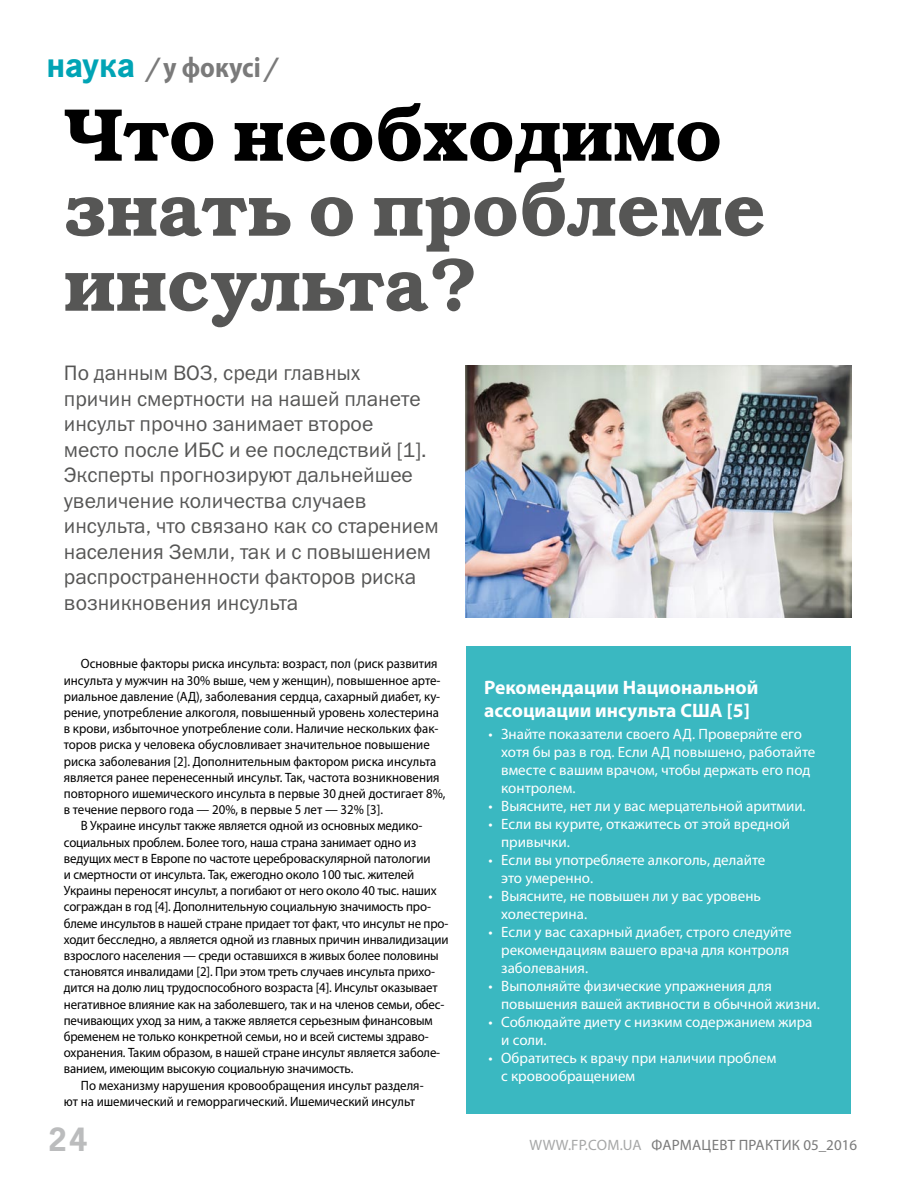
<style>
.page{position:relative;width:915px;height:1178px;background:#fff}
.page>*{position:absolute;margin:0;border:0;box-sizing:border-box;transform-origin:0 0}
.t1{font:75px/75px "Bookman Demi ITC";color:#565655}
.t2{font:75px "Bookman Demi ITC";color:#000}
.t3{font:700 34.5px "News Paper C";color:#bbbcbd}
.t4{font:700 28.5px "Myriad Pro";color:#7a7a7a;scale:.9 1}
.t5{font:21px/25.5px "Franklin Gothic Book ITC";color:#565655}
.t6{font:700 19.5px/23.4px "Myriad Pro";color:#fff}
.t7{font:15px/18px "Myriad Pro";color:#fff}
.t8{font:15px "Myriad Pro";letter-spacing:.03em;color:#a6a7a7}
.t9{font:15px "Myriad Pro";color:#7a7a7a}
.t10{font:13.5px "Myriad Pro";letter-spacing:-.01em;color:#000;scale:.95 1}
.s1{font-family:"News Paper C";font-size:36px;color:#00a4b5}
.s2{font-family:"News Paper C"}
.s3{color:#7a7a7a}
</style>
<div class="page">
<img style="left:465px;top:366px;width:385px;height:252px">
<div style="left:466px;top:646px;width:384px;height:468px;background:#3ab8c1"></div>
<h3 class="t4" style="left:47px;top:48px;width:256px"><span class="s1">наука</span> <span class="s2">/</span> у фокусі <span class="s2">/</span></h3>
<h1 class="t2" style="left:64px;top:90px;width:659px">Что необходимо</h1>
<h1 class="t1" style="left:64px;top:175px;width:703px">знать о проблеме инсульта?</h1>
<h3 class="t5" style="left:64px;top:360px;width:123px">По данным ВОЗ</h3>
<h3 class="t5" style="left:64px;top:360px;width:358px;text-indent:149px">, среди главных причин смертности на нашей планете инсульт прочно занимает второе место после ИБС</h3>
<h3 class="t5" style="left:64px;top:436px;width:376px;text-indent:165px">и ее последствий [1].<br>Эксперты прогнозируют дальнейшее увеличение количества случаев инсульта, что связано как со старением населения Земли, так и с повышением распространенности факторов риска возникновения инсульта</h3>
<p class="t10" style="left:81px;top:655px;width:377px">ОСНОВНЫЕ ФАКТОРЫ РИСКА ИНСУЛЬТА: ВОЗРАСТ, ПОЛ (РИСК РАЗВИТИЯ</p>
<p class="t10" style="left:64px;top:672px;width:398px">ИНСУЛЬТА У МУЖЧИН НА 30% ВЫШЕ, ЧЕМ У ЖЕНЩИН), ПОВЫШЕННОЕ АРТЕ-</p>
<p class="t10" style="left:64px;top:688px;width:397px">РИАЛЬНОЕ ДАВЛЕНИЕ (АД), ЗАБОЛЕВАНИЯ СЕРДЦА, САХАРНЫЙ ДИАБЕТ, КУ-</p>
<p class="t10" style="left:64px;top:704px;width:396px">РЕНИЕ, УПОТРЕБЛЕНИЕ АЛКОГОЛЯ, ПОВЫШЕННЫЙ УРОВЕНЬ ХОЛЕСТЕРИНА</p>
<p class="t10" style="left:64px;top:720px;width:395px">В КРОВИ, ИЗБЫТОЧНОЕ УПОТРЕБЛЕНИЕ СОЛИ. НАЛИЧИЕ НЕСКОЛЬКИХ ФАК-</p>
<p class="t10" style="left:64px;top:736px;width:386px">ТОРОВ РИСКА У ЧЕЛОВЕКА ОБУСЛОВЛИВАЕТ ЗНАЧИТЕЛЬНОЕ ПОВЫШЕНИЕ</p>
<p class="t10" style="left:64px;top:753px;width:393px">РИСКА ЗАБОЛЕВАНИЯ [2]. ДОПОЛНИТЕЛЬНЫМ ФАКТОРОМ РИСКА ИНСУЛЬТА</p>
<p class="t10" style="left:64px;top:769px;width:397px">ЯВЛЯЕТСЯ РАНЕЕ ПЕРЕНЕСЕННЫЙ ИНСУЛЬТ. ТАК, ЧАСТОТА ВОЗНИКНОВЕНИЯ</p>
<p class="t10" style="left:64px;top:785px;width:403px">ПОВТОРНОГО ИШЕМИЧЕСКОГО ИНСУЛЬТА В ПЕРВЫЕ 30 ДНЕЙ ДОСТИГАЕТ 8%,</p>
<p class="t10" style="left:64px;top:801px;width:337px">В ТЕЧЕНИЕ ПЕРВОГО ГОДА — 20%, В ПЕРВЫЕ 5 ЛЕТ — 32% [3].</p>
<p class="t10" style="left:81px;top:817px;width:361px">В УКРАИНЕ ИНСУЛЬТ ТАКЖЕ ЯВЛЯЕТСЯ ОДНОЙ ИЗ ОСНОВНЫХ МЕДИКО-</p>
<p class="t10" style="left:64px;top:834px;width:372px">СОЦИАЛЬНЫХ ПРОБЛЕМ. БОЛЕЕ ТОГО, НАША СТРАНА ЗАНИМАЕТ ОДНО ИЗ</p>
<p class="t10" style="left:64px;top:850px;width:387px">ВЕДУЩИХ МЕСТ В ЕВРОПЕ ПО ЧАСТОТЕ ЦЕРЕБРОВАСКУЛЯРНОЙ ПАТОЛОГИИ</p>
<p class="t10" style="left:64px;top:866px;width:370px">И СМЕРТНОСТИ ОТ ИНСУЛЬТА. ТАК, ЕЖЕГОДНО ОКОЛО 100 ТЫС. ЖИТЕЛЕЙ</p>
<p class="t10" style="left:64px;top:882px;width:394px">УКРАИНЫ ПЕРЕНОСЯТ ИНСУЛЬТ, А ПОГИБАЮТ ОТ НЕГО ОКОЛО 40 ТЫС. НАШИХ</p>
<p class="t10" style="left:64px;top:898px;width:388px">СОГРАЖДАН В ГОД [4]. ДОПОЛНИТЕЛЬНУЮ СОЦИАЛЬНУЮ ЗНАЧИМОСТЬ ПРО-</p>
<p class="t10" style="left:64px;top:915px;width:406px">БЛЕМЕ ИНСУЛЬТОВ В НАШЕЙ СТРАНЕ ПРИДАЕТ ТОТ ФАКТ, ЧТО ИНСУЛЬТ НЕ ПРО-</p>
<p class="t10" style="left:64px;top:931px;width:406px">ХОДИТ БЕССЛЕДНО, А ЯВЛЯЕТСЯ ОДНОЙ ИЗ ГЛАВНЫХ ПРИЧИН ИНВАЛИДИЗАЦИИ</p>
<p class="t10" style="left:64px;top:947px;width:396px">ВЗРОСЛОГО НАСЕЛЕНИЯ — СРЕДИ ОСТАВШИХСЯ В ЖИВЫХ БОЛЕЕ ПОЛОВИНЫ</p>
<p class="t10" style="left:64px;top:963px;width:392px">СТАНОВЯТСЯ ИНВАЛИДАМИ [2]. ПРИ ЭТОМ ТРЕТЬ СЛУЧАЕВ ИНСУЛЬТА ПРИХО-</p>
<p class="t10" style="left:64px;top:979px;width:395px">ДИТСЯ НА ДОЛЮ ЛИЦ ТРУДОСПОСОБНОГО ВОЗРАСТА [4]. ИНСУЛЬТ ОКАЗЫВАЕТ</p>
<p class="t10" style="left:64px;top:996px;width:402px">НЕГАТИВНОЕ ВЛИЯНИЕ КАК НА ЗАБОЛЕВШЕГО, ТАК И НА ЧЛЕНОВ СЕМЬИ, ОБЕС-</p>
<p class="t10" style="left:64px;top:1012px;width:390px">ПЕЧИВАЮЩИХ УХОД ЗА НИМ, А ТАКЖЕ ЯВЛЯЕТСЯ СЕРЬЕЗНЫМ ФИНАНСОВЫМ</p>
<p class="t10" style="left:64px;top:1028px;width:384px">БРЕМЕНЕМ НЕ ТОЛЬКО КОНКРЕТНОЙ СЕМЬИ, НО И ВСЕЙ СИСТЕМЫ ЗДРАВО-</p>
<p class="t10" style="left:64px;top:1044px;width:397px">ОХРАНЕНИЯ. ТАКИМ ОБРАЗОМ, В НАШЕЙ СТРАНЕ ИНСУЛЬТ ЯВЛЯЕТСЯ ЗАБОЛЕ-</p>
<p class="t10" style="left:64px;top:1060px;width:306px">ВАНИЕМ, ИМЕЮЩИМ ВЫСОКУЮ СОЦИАЛЬНУЮ ЗНАЧИМОСТЬ.</p>
<p class="t10" style="left:81px;top:1077px;width:362px">ПО МЕХАНИЗМУ НАРУШЕНИЯ КРОВООБРАЩЕНИЯ ИНСУЛЬТ РАЗДЕЛЯ-</p>
<p class="t10" style="left:64px;top:1093px;width:371px">ЮТ НА ИШЕМИЧЕСКИЙ И ГЕМОРРАГИЧЕСКИЙ. ИШЕМИЧЕСКИЙ ИНСУЛЬТ</p>
<h2 class="t3" style="left:47px;top:1120px;width:42px">24</h2>
<h3 class="t6" style="left:484px;top:675px;width:276px">Рекомендации Национальной ассоциации инсульта США [5]</h3>
<p class="t7" style="left:501px;top:725px;width:315px;text-indent:-13px">• ЗНАЙТЕ ПОКАЗАТЕЛИ СВОЕГО АД. ПРОВЕРЯЙТЕ ЕГО ХОТЯ БЫ РАЗ В ГОД. ЕСЛИ АД ПОВЫШЕНО, РАБОТАЙТЕ ВМЕСТЕ С ВАШИМ ВРАЧОМ, ЧТОБЫ ДЕРЖАТЬ ЕГО ПОД КОНТРОЛЕМ.</p>
<p class="t7" style="left:488px;top:797px;width:319px">• ВЫЯСНИТЕ, НЕТ ЛИ У ВАС МЕРЦАТЕЛЬНОЙ АРИТМИИ.</p>
<p class="t7" style="left:501px;top:815px;width:290px;text-indent:-13px">• ЕСЛИ ВЫ КУРИТЕ, ОТКАЖИТЕСЬ ОТ ЭТОЙ ВРЕДНОЙ<br>ПРИВЫЧКИ.</p>
<p class="t7" style="left:501px;top:851px;width:265px;text-indent:-13px">• ЕСЛИ ВЫ УПОТРЕБЛЯЕТЕ АЛКОГОЛЬ, ДЕЛАЙТЕ<br>ЭТО УМЕРЕННО.</p>
<p class="t7" style="left:501px;top:887px;width:261px;text-indent:-13px">• ВЫЯСНИТЕ, НЕ ПОВЫШЕН ЛИ У ВАС УРОВЕНЬ<br>ХОЛЕСТЕРИНА.</p>
<p class="t7" style="left:501px;top:923px;width:292px;text-indent:-13px">• ЕСЛИ У ВАС САХАРНЫЙ ДИАБЕТ, СТРОГО СЛЕДУЙТЕ<br>РЕКОМЕНДАЦИЯМ ВАШЕГО ВРАЧА ДЛЯ КОНТРОЛЯ<br>ЗАБОЛЕВАНИЯ.</p>
<p class="t7" style="left:501px;top:977px;width:320px;text-indent:-13px">• ВЫПОЛНЯЙТЕ ФИЗИЧЕСКИЕ УПРАЖНЕНИЯ ДЛЯ<br>ПОВЫШЕНИЯ ВАШЕЙ АКТИВНОСТИ В ОБЫЧНОЙ ЖИЗНИ.</p>
<p class="t7" style="left:501px;top:1013px;width:313px;text-indent:-13px">• СОБЛЮДАЙТЕ ДИЕТУ С НИЗКИМ СОДЕРЖАНИЕМ ЖИРА<br>И СОЛИ.</p>
<p class="t7" style="left:501px;top:1049px;width:276px;text-indent:-13px">• ОБРАТИТЕСЬ К ВРАЧУ ПРИ НАЛИЧИИ ПРОБЛЕМ<br>С КРОВООБРАЩЕНИЕМ</p>
<p class="t8" style="left:529px;top:1135px;width:161px">WWW.FP.COM.UA <span class="s3">ФАРМАЦЕВ</span></p>
<p class="t9" style="left:727px;top:1135px;width:131px">Т ПРАКТИК 05_2016</p>
</div>
